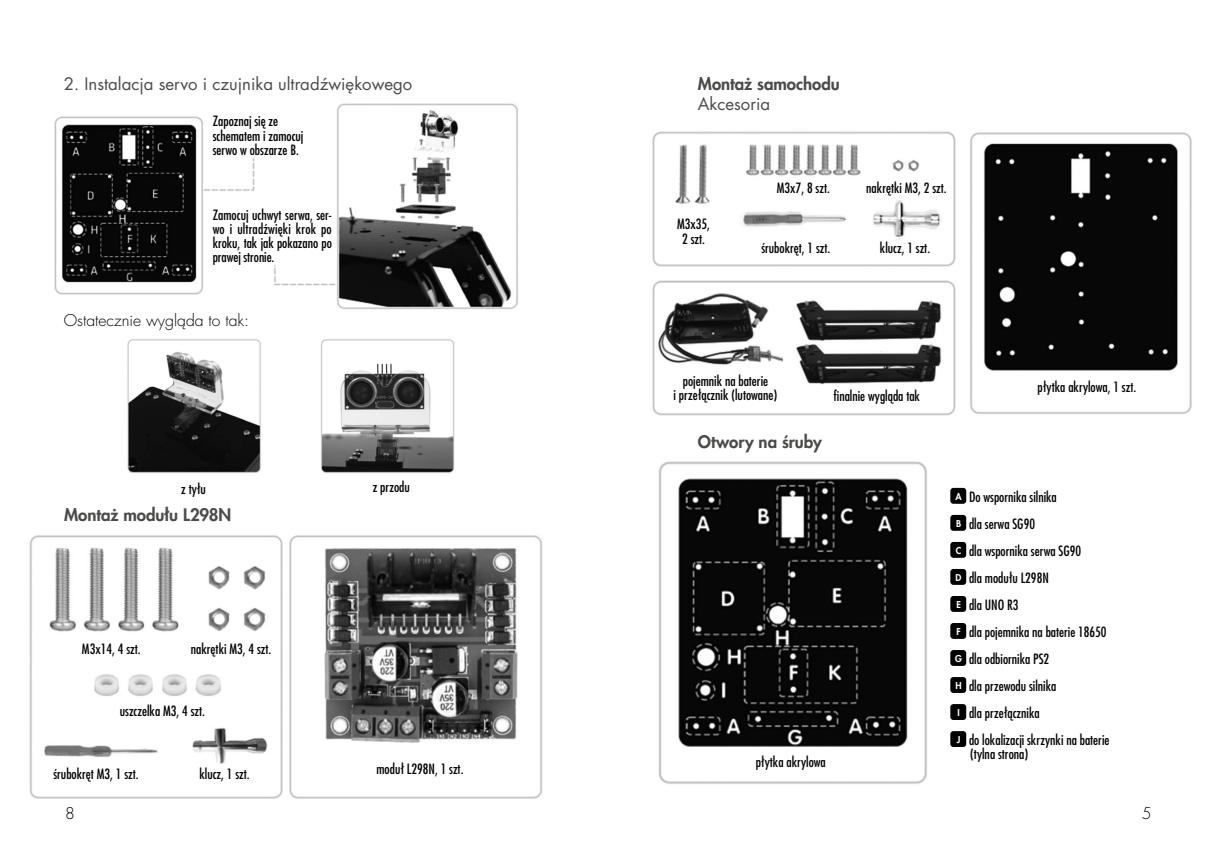
<style>
.page{position:relative;width:1217px;height:868px;background:#fff}
.page>*{position:absolute;margin:0;border:0;box-sizing:border-box;transform-origin:0 0}
.t1{font:16.8px "Futura LTS Book";color:#4a4a49}
.t2{font:800 16.8px "Futura LTS";letter-spacing:-.005em;color:#4a4a49}
.t3{font:300 15.75px "Futura LTS";color:#000}
.t4{font:condensed 13.8px/27px "Futura LTS";color:#000}
.s1{font-weight:800;font-stretch:normal;font-size:9.15px;color:#fff}
</style>
<div class="page">
<img style="left:54px;top:103px;width:464px;height:206px">
<img style="left:127px;top:339px;width:328px;height:134px">
<img style="left:29px;top:535px;width:514px;height:264px">
<img style="left:652px;top:131px;width:540px;height:285px">
<img style="left:658px;top:461px;width:269px;height:323px">
<div style="left:950px;top:488px;width:15px;height:15px;background:#000;border-radius:3px"></div>
<div style="left:950px;top:515px;width:15px;height:15px;background:#000;border-radius:3px"></div>
<div style="left:950px;top:542px;width:15px;height:15px;background:#000;border-radius:3px"></div>
<div style="left:950px;top:569px;width:15px;height:15px;background:#000;border-radius:3px"></div>
<div style="left:950px;top:596px;width:15px;height:15px;background:#000;border-radius:3px"></div>
<div style="left:950px;top:623px;width:15px;height:15px;background:#000;border-radius:3px"></div>
<div style="left:950px;top:650px;width:15px;height:15px;background:#000;border-radius:3px"></div>
<div style="left:950px;top:677px;width:15px;height:15px;background:#000;border-radius:3px"></div>
<div style="left:950px;top:704px;width:15px;height:15px;background:#000;border-radius:3px"></div>
<div style="left:950px;top:731px;width:15px;height:15px;background:#000;border-radius:3px"></div>
<p class="t1" style="left:64px;top:73px;width:350px">2. Instalacja servo i czujnika ultradźwiękowego</p>
<p class="t4" style="left:213px;top:114px;width:92px;line-height:14.2px">Zapoznaj się ze schematem i zamocuj serwo w obszarze B.</p>
<p class="t4" style="left:213px;top:207px;width:121px;line-height:14.2px;text-align:justify">Zamocuj uchwyt serwa, ser&shy;wo i ultradźwięki krok po kroku, tak jak pokazano po prawej stronie.</p>
<p class="t3" style="left:64px;top:310px;width:187px">Ostatecznie wygląda to tak:</p>
<p class="t4" style="left:181px;top:474px;width:26px">z tyłu</p>
<p class="t4" style="left:372px;top:473px;width:39px">z przodu</p>
<p class="t2" style="left:64px;top:504px;width:168px">Montaż modułu L298N</p>
<p class="t4" style="left:82px;top:634px;width:60px">M3x14, 4 szt.</p>
<p class="t4" style="left:191px;top:634px;width:82px">nakrętki M3, 4 szt.</p>
<p class="t4" style="left:120px;top:696px;width:87px">uszczelka M3, 4 szt.</p>
<p class="t4" style="left:53px;top:760px;width:87px">śrubokręt M3, 1 szt.</p>
<p class="t4" style="left:199px;top:760px;width:52px">klucz, 1 szt.</p>
<p class="t4" style="left:376px;top:754px;width:89px">moduł L298N, 1 szt.</p>
<p class="t3" style="left:65px;top:803px;width:11px">8</p>
<p class="t2" style="left:697px;top:73px;width:143px">Montaż samochodu</p>
<p class="t1" style="left:697px;top:93px;width:74px">Akcesoria</p>
<p class="t4" style="left:677px;top:217px;width:35px;line-height:14.2px;text-align:center">M3x35,<br>2 szt.</p>
<p class="t4" style="left:776px;top:174px;width:55px">M3x7, 8 szt.</p>
<p class="t4" style="left:866px;top:174px;width:82px">nakrętki M3, 2 szt.</p>
<p class="t4" style="left:761px;top:234px;width:70px">śrubokręt, 1 szt.</p>
<p class="t4" style="left:879px;top:234px;width:52px">klucz, 1 szt.</p>
<p class="t4" style="left:673px;top:373px;width:105px;line-height:14.2px;text-align:center">pojemnik na baterie<br>i przełącznik (lutowane)</p>
<p class="t4" style="left:833px;top:382px;width:88px">finalnie wygląda tak</p>
<p class="t2" style="left:697px;top:431px;width:125px">Otwory na śruby</p>
<p class="t4" style="left:755px;top:747px;width:72px">płytka akrylowa</p>
<p class="t4" style="left:1037px;top:373px;width:100px">płytka akrylowa, 1 szt.</p>
<p class="t4" style="left:954px;top:483px;width:156px"><span class="s1">A</span> Do wspornika silnika<br><span class="s1">B</span> dla serwa SG90<br><span class="s1">C</span> dla wspornika serwa SG90<br><span class="s1">D</span> dla modułu L298N<br><span class="s1">E</span> dla UNO R3<br><span class="s1">F</span> dla pojemnika na baterie 18650<br><span class="s1">G</span> dla odbiornika PS2<br><span class="s1">H</span> dla przewodu silnika<br><span class="s1">I</span> dla przełącznika<br><span class="s1">J</span> do lokalizacji skrzynki na baterie</p>
<p class="t4" style="left:969px;top:740px;width:60px">(tylna strona)</p>
<p class="t3" style="left:1141px;top:803px;width:11px">5</p>
</div>
